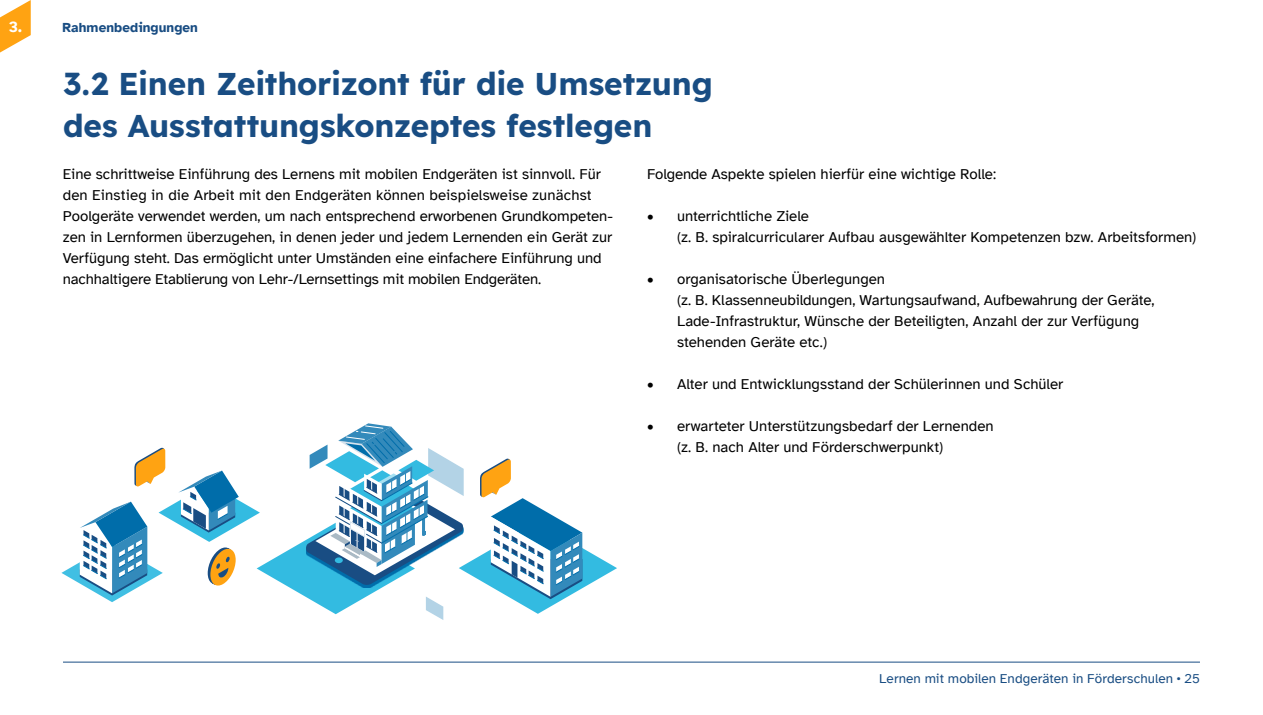
<style>
.page{position:relative;width:1263px;height:715px;background:#fff}
.page>*{position:absolute;margin:0;border:0;box-sizing:border-box;transform-origin:0 0}
.t1{font:700 31.5px/42px "Lexend";letter-spacing:-.005em;color:#194d83}
.t2{font:700 15.3px "Atkinson Hyperlegible";color:#fff}
.t3{font:15px/21px "Atkinson Hyperlegible";color:#000}
.t4{font:13.5px "Atkinson Hyperlegible";letter-spacing:.005em;color:#194d83}
.t5{font:700 13.5px "Atkinson Hyperlegible";letter-spacing:.01em;color:#194d83}
</style>
<div class="page">
<svg style="left:61px;top:423px;width:556px;height:196px"></svg>
<svg style="left:0;top:0;width:31px;height:53px"></svg>
<hr style="left:63px;top:661px;width:1137px;height:1px;background:#194d83">
<p class="t2" style="left:9px;top:17px;width:15px">3.</p>
<p class="t5" style="left:62px;top:19px;width:137px">Rahmenbedingungen</p>
<h1 class="t1" style="left:63px;top:60px;width:651px">3.2 Einen Zeithorizont für die Umsetzung des Ausstattungskonzeptes festlegen</h1>
<p class="t3" style="left:63px;top:163px;width:552px">Eine schrittweise Einführung des Lernens mit mobilen Endgeräten ist sinnvoll. Für den Einstieg in die Arbeit mit den Endgeräten können beispielsweise zunächst Poolgeräte verwendet werden, um nach entsprechend erworbenen Grundkompeten&shy;zen in Lernformen überzugehen, in denen jeder und jedem Lernenden ein Gerät zur Verfügung steht. Das ermöglicht unter Umständen eine einfachere Einführung und nachhaltigere Etablierung von Lehr-/Lernsettings mit mobilen Endgeräten.</p>
<p class="t3" style="left:647px;top:163px;width:350px">Folgende Aspekte spielen hierfür eine wichtige Rolle:</p>
<p class="t3" style="left:677px;top:205px;width:521px;text-indent:-30px">• unterrichtliche Ziele<br>(z. B. spiralcurricularer Aufbau ausgewählter Kompetenzen bzw. Arbeitsformen)</p>
<p class="t3" style="left:677px;top:268px;width:479px;text-indent:-30px">• organisatorische Überlegungen<br>(z. B. Klassenneubildungen, Wartungsaufwand, Aufbewahrung der Geräte, Lade--Infrastruktur, Wünsche der Beteiligten, Anzahl der zur Verfügung stehenden Geräte etc.)</p>
<p class="t3" style="left:647px;top:373px;width:418px">• Alter und Entwicklungsstand der Schülerinnen und Schüler</p>
<p class="t3" style="left:677px;top:415px;width:318px;text-indent:-30px">• erwarteter Unterstützungsbedarf der Lernenden (z. B. nach Alter und Förderschwerpunkt)</p>
<p class="t4" style="left:879px;top:671px;width:322px">Lernen mit mobilen Endgeräten in Förderschulen <sup>•</sup> 25</p>
</div>
